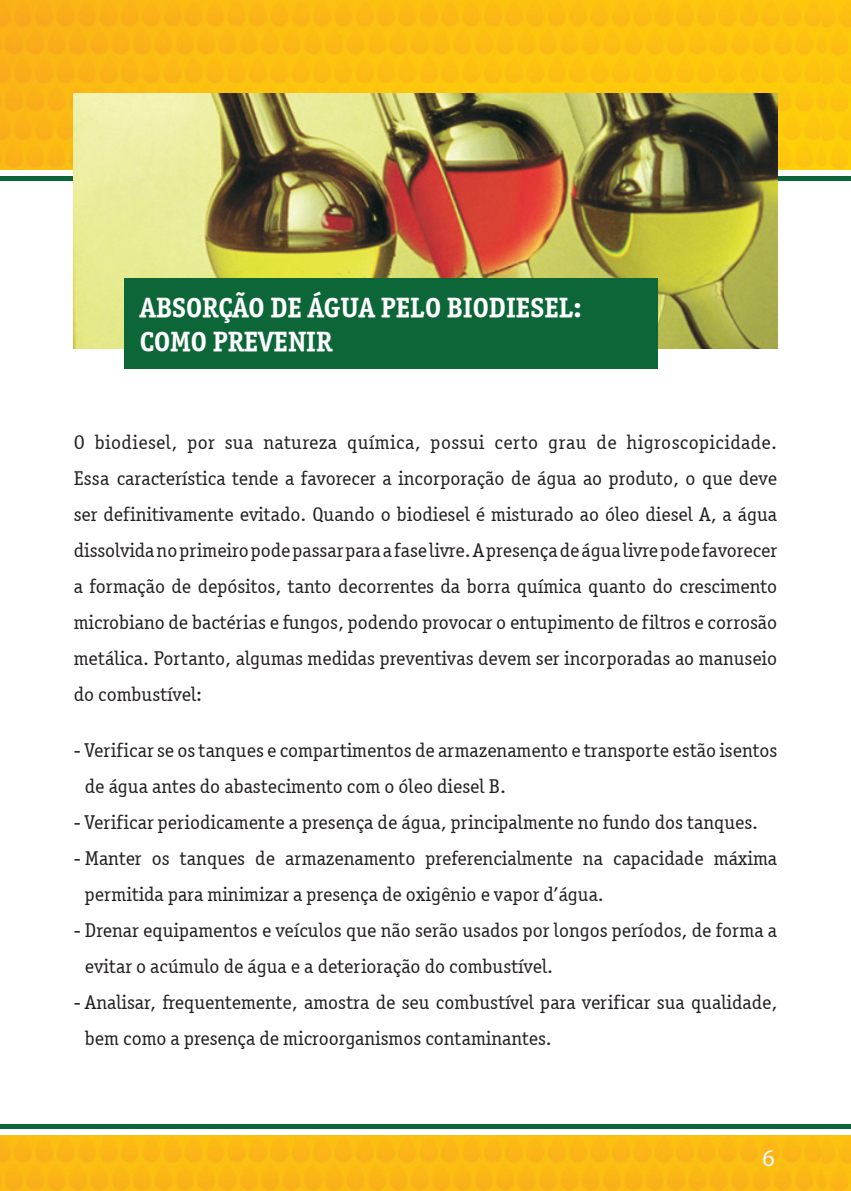
<style>
.page{position:relative;width:851px;height:1191px;background:#fff}
.page>*{position:absolute;margin:0;border:0;box-sizing:border-box;transform-origin:0 0}
.Titulo{font:28px "Officina Serif ITCTT Bold";color:#fff}
.t1{font:24px "Myriad Pro";color:#eef8fb}
.Texto{font:20px/36px "Officina Serif ITCTT Book";color:#231f20}
</style>
<div class="page">
<img style="left:0;top:0;width:822px;height:1191px">
<img style="left:822px;top:0;width:28px;height:1191px">
<div style="left:0;top:170px;width:850px;height:964px;background:#fff"></div>
<hr style="left:0;top:176px;width:850px;height:4px;background:#0c6638">
<hr style="left:0;top:1124px;width:850px;height:4px;background:#0c6638">
<img style="left:74px;top:93px;width:703px;height:256px">
<div style="left:125px;top:278px;width:533px;height:91px;background:#0c6638"></div>
<p class="Titulo" style="left:140px;top:290px;width:443px">ABSORÇÃO DE ÁGUA PELO BIODIESEL:</p>
<p class="Titulo" style="left:140px;top:324px;width:194px">COMO PREVENIR</p>
<p class="Texto" style="left:74px;top:424px;width:705px;text-align:justify">O biodiesel, por sua natureza química, possui certo grau de higroscopicidade.<br>Essa característica tende a favorecer a incorporação de água ao produto, o que deve ser definitivamente evitado. Quando o biodiesel é misturado ao óleo diesel A, a água dissolvida no primeiro pode passar para a fase livre. A presença de água livre pode favorecer a formação de depósitos, tanto decorrentes da borra química quanto do crescimento microbiano de bactérias e fungos, podendo provocar o entupimento de filtros e corrosão metálica. Portanto, algumas medidas preventivas devem ser incorporadas ao manuseio do combustível:</p>
<p class="Texto" style="left:85px;top:732px;width:693px;text-indent:-11px">- Verificar se os tanques e compartimentos de armazenamento e transporte estão isentos de água antes do abastecimento com o óleo diesel B.</p>
<p class="Texto" style="left:74px;top:804px;width:685px">- Verificar periodicamente a presença de água, principalmente no fundo dos tanques.</p>
<p class="Texto" style="left:85px;top:840px;width:693px;text-indent:-11px">- Manter os tanques de armazenamento preferencialmente na capacidade máxima permitida para minimizar a presença de oxigênio e vapor d’água.</p>
<p class="Texto" style="left:85px;top:912px;width:693px;text-indent:-11px">- Drenar equipamentos e veículos que não serão usados por longos períodos, de forma a evitar o acúmulo de água e a deterioração do combustível.</p>
<p class="Texto" style="left:85px;top:984px;width:693px;text-indent:-11px">- Analisar, frequentemente, amostra de seu combustível para verificar sua qualidade, bem como a presença de microorganismos contaminantes.</p>
<p class="t1" style="left:762px;top:1143px;width:14px">6</p>
</div>
